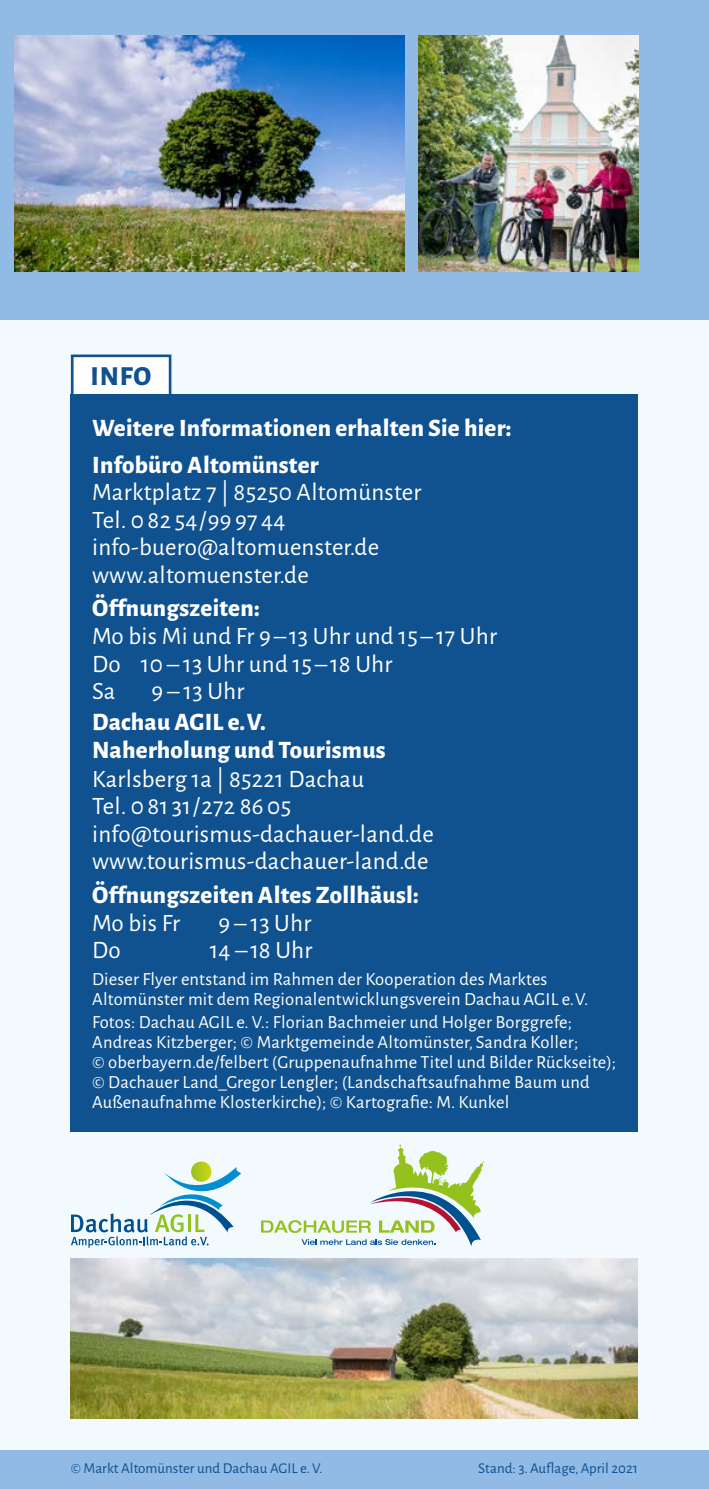
<style>
.page{position:relative;width:709px;height:1489px;background:#fff}
.page>*{position:absolute;margin:0;border:0;box-sizing:border-box;transform-origin:0 0}
.p_info_head{font:800 27.5px "Alegreya Sans";color:#105190}
.p_info_fliess_lb{font:25px/27.5px "Alegreya Sans";letter-spacing:.01em;color:#fff}
.p_info_head_weiss_lb{font:800 25px/27.5px "Alegreya Sans";letter-spacing:.01em;color:#fff}
.bu_weiss{font:18.5px/20px "Alegreya Sans";letter-spacing:.01em;color:#fff}
.bu_copyright{font:15px "Alegreya Sans";color:#105190}
</style>
<div class="page">
<div style="left:0;top:0;width:709px;height:1488px;background:#f3fafe"></div>
<img style="left:71px;top:1258px;width:567px;height:159px">
<div style="left:0;top:0;width:709px;height:319px;background:#91bbe5"></div>
<div style="left:0;top:1449px;width:709px;height:39px;background:#91bbe5"></div>
<img style="left:418px;top:35px;width:220px;height:237px">
<img style="left:14px;top:35px;width:390px;height:237px">
<div style="left:72px;top:356px;width:98px;height:40px;background:#fff"></div>
<div style="left:71px;top:354px;width:100px;height:43px;border:3px solid #105190"></div>
<div style="left:71px;top:394px;width:567px;height:738px;background:#105190"></div>
<svg style="left:191px;top:1161px;width:20px;height:20px"></svg>
<svg style="left:71px;top:1166px;width:170px;height:81px"></svg>
<svg style="left:261px;top:1144px;width:223px;height:102px"></svg>
<p class="p_info_head" style="left:90px;top:355px;width:62px">INFO</p>
<p class="p_info_head_weiss_lb" style="left:92px;top:412px;width:421px">Weitere Informationen erhalten Sie hier:</p>
<p class="p_info_head_weiss_lb" style="left:92px;top:449px;width:228px">Infobüro Altomünster</p>
<p class="p_info_fliess_lb" style="left:92px;top:477px;width:331px">Marktplatz 7 | 85250 Altomünster</p>
<p class="p_info_fliess_lb" style="left:92px;top:505px;width:195px">Tel. 0 82 54/99 97 44</p>
<p class="p_info_fliess_lb" style="left:92px;top:532px;width:288px">info-buero@altomuenster.de</p>
<p class="p_info_fliess_lb" style="left:92px;top:560px;width:218px">www.altomuenster.de</p>
<p class="p_info_head_weiss_lb" style="left:92px;top:592px;width:169px">Öffnungszeiten:</p>
<p class="p_info_fliess_lb" style="left:92px;top:621px;width:406px">Mo bis Mi und Fr 9 – 13 Uhr und 15 – 17 Uhr<br>Do 10 – 13 Uhr und 15 – 18 Uhr</p>
<p class="p_info_fliess_lb" style="left:92px;top:676px;width:25px">Sa</p>
<p class="p_info_fliess_lb" style="left:152px;top:676px;width:94px">9 – 13 Uhr</p>
<p class="p_info_head_weiss_lb" style="left:92px;top:706px;width:295px">Dachau AGIL e.V.<br>Naherholung und Tourismus</p>
<p class="p_info_fliess_lb" style="left:92px;top:764px;width:273px">Karlsberg 1a | 85221 Dachau</p>
<p class="p_info_fliess_lb" style="left:92px;top:791px;width:200px">Tel. 0 81 31/272 86 05</p>
<p class="p_info_fliess_lb" style="left:92px;top:819px;width:343px">info@tourismus-dachauer-land.de</p>
<p class="p_info_fliess_lb" style="left:92px;top:846px;width:338px">www.tourismus-dachauer-land.de</p>
<p class="p_info_head_weiss_lb" style="left:92px;top:879px;width:328px">Öffnungszeiten Altes Zollhäusl:</p>
<p class="p_info_fliess_lb" style="left:92px;top:907px;width:90px">Mo bis Fr</p>
<p class="p_info_fliess_lb" style="left:218px;top:907px;width:94px">9 – 13 Uhr</p>
<p class="p_info_fliess_lb" style="left:92px;top:935px;width:30px">Do</p>
<p class="p_info_fliess_lb" style="left:210px;top:935px;width:104px">14 – 18 Uhr</p>
<p class="bu_weiss" style="left:92px;top:968px;width:497px">Dieser Flyer entstand im Rahmen der Kooperation des Marktes<br>Altomünster mit dem Regionalentwicklungsverein Dachau AGIL e.V.</p>
<p class="bu_weiss" style="left:92px;top:1010px;width:525px">Fotos: Dachau AGIL e. V.: Florian Bachmeier und Holger Borggrefe; Andreas Kitzberger; © Marktgemeinde Altomünster, Sandra Koller;<br>© oberbayern.de/felbert (Gruppenaufnahme Titel und Bilder Rückseite); © Dachauer Land_Gregor Lengler; (Landschaftsaufnahme Baum und Außenaufnahme Klosterkirche); © Kartografie: M. Kunkel</p>
<p class="bu_copyright" style="left:71px;top:1457px;width:253px">© Markt Altomünster und Dachau AGIL e. V.</p>
<p class="bu_copyright" style="left:478px;top:1457px;width:161px">Stand: 3. Auflage, April 2021</p>
</div>
